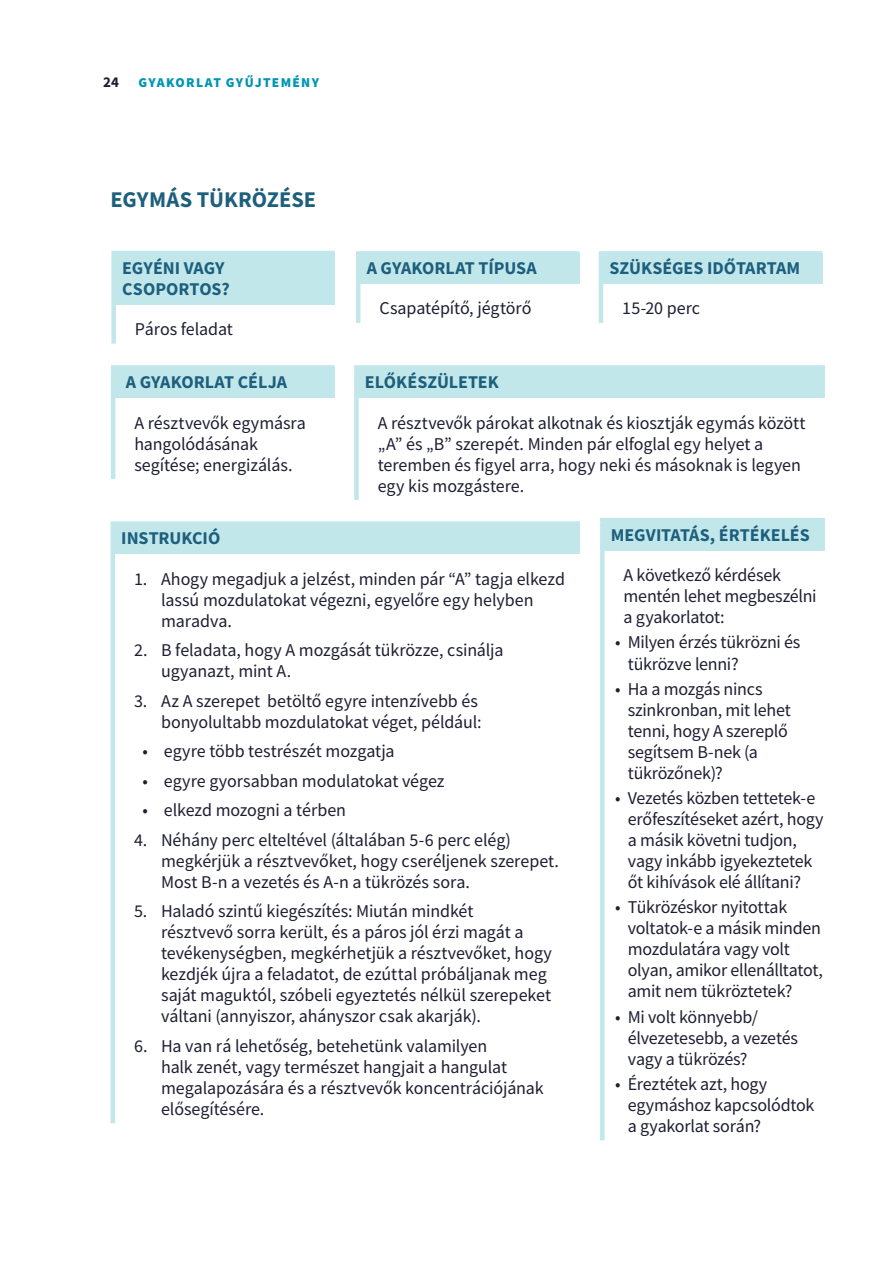
<style>
.page{position:relative;width:893px;height:1263px;background:#fff}
.page>*{position:absolute;margin:0;border:0;box-sizing:border-box;transform-origin:0 0}
.t1{font:700 22.5px "Source Sans Pro";color:#1d5f7c}
.t2{font:18px/21px "Source Sans Pro";letter-spacing:-.01em;color:#1d1f32}
.t3{font:700 18px/21px "Source Sans Pro";color:#1d5f7c}
.t4{font:700 15px "Source Sans Pro";color:#1d1f32}
.t5{font:900 13.5px "Source Sans Pro";letter-spacing:.095em;color:#0096b1}
</style>
<div class="page">
<div style="left:113px;top:367px;width:222px;height:31px;background:#c1e7eb"></div>
<div style="left:111px;top:365px;width:224px;height:5px;background:#c1e7eb"></div>
<hr style="left:111px;top:370px;width:4px;height:28px;background:#c1e7eb">
<hr style="left:111px;top:398px;width:4px;height:81px;background:#c1e7eb">
<div style="left:356px;top:367px;width:469px;height:31px;background:#c1e7eb"></div>
<div style="left:354px;top:365px;width:471px;height:5px;background:#c1e7eb"></div>
<div style="left:354px;top:370px;width:5px;height:28px;background:#c1e7eb"></div>
<div style="left:354px;top:398px;width:5px;height:102px;background:#c1e7eb"></div>
<div style="left:113px;top:523px;width:467px;height:31px;background:#c1e7eb"></div>
<div style="left:111px;top:521px;width:469px;height:5px;background:#c1e7eb"></div>
<hr style="left:111px;top:526px;width:4px;height:28px;background:#c1e7eb">
<hr style="left:111px;top:554px;width:4px;height:569px;background:#c1e7eb">
<div style="left:358px;top:253px;width:221px;height:31px;background:#c1e7eb"></div>
<div style="left:356px;top:251px;width:223px;height:5px;background:#c1e7eb"></div>
<hr style="left:356px;top:256px;width:4px;height:28px;background:#c1e7eb">
<hr style="left:356px;top:284px;width:4px;height:39px;background:#c1e7eb">
<div style="left:114px;top:253px;width:221px;height:51px;background:#c1e7eb"></div>
<hr style="left:111px;top:251px;width:224px;height:4px;background:#c1e7eb">
<div style="left:111px;top:255px;width:5px;height:49px;background:#c1e7eb"></div>
<div style="left:111px;top:304px;width:5px;height:40px;background:#c1e7eb"></div>
<div style="left:601px;top:253px;width:221px;height:31px;background:#c1e7eb"></div>
<div style="left:599px;top:251px;width:223px;height:5px;background:#c1e7eb"></div>
<hr style="left:599px;top:256px;width:4px;height:28px;background:#c1e7eb">
<hr style="left:599px;top:284px;width:4px;height:39px;background:#c1e7eb">
<div style="left:602px;top:520px;width:223px;height:31px;background:#c1e7eb"></div>
<hr style="left:600px;top:518px;width:225px;height:4px;background:#c1e7eb">
<div style="left:600px;top:522px;width:5px;height:29px;background:#c1e7eb"></div>
<div style="left:600px;top:551px;width:5px;height:589px;background:#c1e7eb"></div>
<p class="t4" style="left:103px;top:72px;width:18px">24</p>
<p class="t5" style="left:139px;top:73px;width:182px">GYAKORLAT GYŰJTEMÉNY</p>
<p class="t1" style="left:111px;top:184px;width:207px">EGYMÁS TÜKRÖZÉSE</p>
<p class="t3" style="left:122px;top:257px;width:109px">EGYÉNI VAGY<br>CSOPORTOS?</p>
<p class="t2" style="left:135px;top:318px;width:100px">Páros feladat</p>
<p class="t3" style="left:126px;top:371px;width:163px">A GYAKORLAT CÉLJA</p>
<p class="t2" style="left:134px;top:412px;width:173px">A résztvevők egymásra hangolódásának segítése; energizálás.</p>
<p class="t3" style="left:367px;top:257px;width:171px">A GYAKORLAT TÍPUSA</p>
<p class="t2" style="left:379px;top:298px;width:153px">Csapatépítő, jégtörő</p>
<p class="t3" style="left:609px;top:257px;width:192px">SZÜKSÉGES IDŐTARTAM</p>
<p class="t2" style="left:622px;top:298px;width:79px">15-20 perc</p>
<p class="t3" style="left:365px;top:371px;width:135px">ELŐKÉSZÜLETEK</p>
<p class="t2" style="left:378px;top:412px;width:429px">A résztvevők párokat alkotnak és kiosztják egymás között „A” és „B” szerepét. Minden pár elfoglal egy helyet a teremben és figyel arra, hogy neki és másoknak is legyen egy kis mozgástere.</p>
<p class="t3" style="left:121px;top:527px;width:100px">INSTRUKCIÓ</p>
<p class="t2" style="left:161px;top:568px;width:405px;text-indent:-27px">1. Ahogy megadjuk a jelzést, minden pár “A” tagja elkezd lassú mozdulatokat végezni, egyelőre egy helyben maradva.</p>
<p class="t2" style="left:161px;top:639px;width:344px;text-indent:-27px">2. B feladata, hogy A mozgását tükrözze, csinálja ugyanazt, mint A.</p>
<p class="t2" style="left:134px;top:690px;width:349px;text-align:right">3. Az A szerepet betöltő egyre intenzívebb és bonyolultabb mozdulatokat véget, például:</p>
<p class="t2" style="left:143px;top:740px;width:253px">• egyre több testrészét mozgatja</p>
<p class="t2" style="left:143px;top:770px;width:304px">• egyre gyorsabban modulatokat végez</p>
<p class="t2" style="left:143px;top:799px;width:205px">• elkezd mozogni a térben</p>
<p class="t2" style="left:161px;top:829px;width:399px;text-indent:-27px">4. Néhány perc elteltével (általában 5-6 perc elég) megkérjük a résztvevőket, hogy cseréljenek szerepet.<br>Most B-n a vezetés és A-n a tükrözés sora.</p>
<p class="t2" style="left:161px;top:900px;width:392px;text-indent:-27px">5. Haladó szintű kiegészítés: Miután mindkét<br>résztvevő sorra került, és a páros jól érzi magát a tevékenységben, megkérhetjük a résztvevőket, hogy kezdjék újra a feladatot, de ezúttal próbáljanak meg saját maguktól, szóbeli egyeztetés nélkül szerepeket váltani (annyiszor, ahányszor csak akarják).</p>
<p class="t2" style="left:161px;top:1035px;width:384px;text-indent:-27px">6. Ha van rá lehetőség, betehetünk valamilyen<br>halk zenét, vagy természet hangjait a hangulat megalapozására és a résztvevők koncentrációjának elősegítésére.</p>
<p class="t3" style="left:611px;top:524px;width:201px">MEGVITATÁS, ÉRTÉKELÉS</p>
<p class="t2" style="left:624px;top:565px;width:195px">A következő kérdések mentén lehet megbeszélni a gyakorlatot:</p>
<p class="t2" style="left:628px;top:632px;width:174px;text-indent:-13px">• Milyen érzés tükrözni és tükrözve lenni?</p>
<p class="t2" style="left:628px;top:678px;width:164px;text-indent:-13px">• Ha a mozgás nincs szinkronban, mit lehet tenni, hogy A szereplő segítsem B-nek (a tükrözőnek)?</p>
<p class="t2" style="left:628px;top:787px;width:197px;text-indent:-13px">• Vezetés közben tettetek-e erőfeszítéseket azért, hogy a másik követni tudjon, vagy inkább igyekeztetek őt kihívások elé állítani?</p>
<p class="t2" style="left:628px;top:897px;width:197px;text-indent:-13px">• Tükrözéskor nyitottak voltatok-e a másik minden mozdulatára vagy volt olyan, amikor ellenálltatot, amit nem tükröztetek?</p>
<p class="t2" style="left:628px;top:1006px;width:172px;text-indent:-13px">• Mi volt könnyebb/ élvezetesebb, a vezetés vagy a tükrözés?</p>
<p class="t2" style="left:628px;top:1073px;width:188px;text-indent:-13px">• Éreztétek azt, hogy egymáshoz kapcsolódtok a gyakorlat során?</p>
</div>
